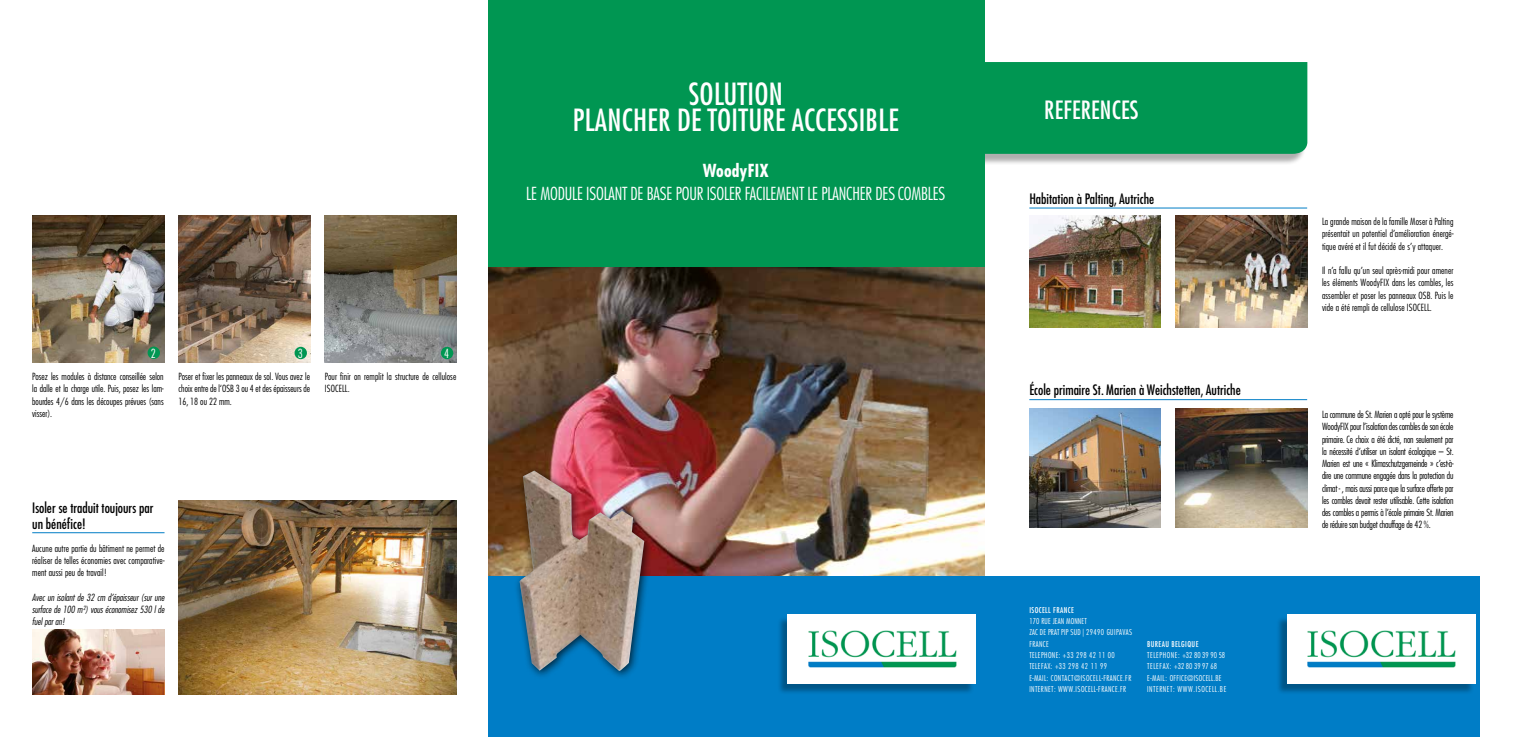
<style>
.page{position:relative;width:1518px;height:737px;background:#fff}
.page>*{position:absolute;margin:0;border:0;box-sizing:border-box;transform-origin:0 0}
.t1{font:500 condensed 29.75px/26.2px "Futura LT Pro";letter-spacing:.01em;color:#fff;text-align:center}
.t2{font:500 condensed 24.5px "Futura LT Pro";letter-spacing:.01em;color:#fff}
.t3{font:300 condensed 17.5px "Futura LT Pro";letter-spacing:-.01em;color:#fff}
.t4{font:700 condensed 17.5px "Futura LT Pro";letter-spacing:.01em;color:#fff}
.t5{font:500 condensed 14px/15.8px "Futura LT Pro";color:#000}
.t6{font:300 condensed 12.25px "Futura LT Pro";color:#fff}
.t7{font:300 condensed 9.62px/12.2px "Futura LT Pro";letter-spacing:.01em;color:#000;text-align:justify}
.t8{font:italic 300 condensed 9.62px/12.2px "Futura LT Pro";color:#000;text-align:justify}
.t9{font:300 condensed 7.88px/11.4px "Futura LT Pro";letter-spacing:.05em;color:#fff}
.t10{font:300 condensed 7.88px/11.4px "Futura LT Pro";letter-spacing:.07em;color:#fff}
.t11{font:500 condensed 7.88px "Futura LT Pro";letter-spacing:.05em;color:#fff}
</style>
<div class="page">
<img style="left:489px;top:267px;width:496px;height:310px">
<img style="left:179px;top:216px;width:131px;height:146px">
<img style="left:32px;top:216px;width:132px;height:146px">
<img style="left:325px;top:216px;width:131px;height:146px">
<div style="left:966px;top:64px;width:340px;height:101px;background:#000;opacity:.32"></div>
<div style="left:985px;top:62px;width:322px;height:92px;background:#009652"></div>
<div style="left:489px;top:0;width:496px;height:267px;background:#009652"></div>
<hr style="left:1029px;top:207px;width:278px;height:1px;background:#007dc6">
<hr style="left:1029px;top:399px;width:278px;height:1px;background:#007dc6">
<div style="left:489px;top:577px;width:992px;height:160px;background:#007dc6"></div>
<div style="left:777px;top:616px;width:198px;height:79px;background:#000;opacity:.32"></div>
<div style="left:788px;top:614px;width:188px;height:69px;background:#fff"></div>
<div style="left:1276px;top:616px;width:199px;height:79px;background:#000;opacity:.32"></div>
<div style="left:1287px;top:614px;width:189px;height:69px;background:#fff"></div>
<div style="left:148px;top:346px;width:12px;height:13px;background:#009652;border-radius:50%"></div>
<div style="left:295px;top:347px;width:12px;height:12px;background:#009652;border-radius:50%"></div>
<div style="left:441px;top:347px;width:12px;height:12px;background:#009652;border-radius:50%"></div>
<hr style="left:32px;top:532px;width:133px;height:1px;background:#007dc6">
<img style="left:179px;top:500px;width:277px;height:194px">
<img style="left:32px;top:629px;width:133px;height:65px">
<div style="left:513px;top:465px;width:141px;height:215px;background:#000;opacity:.75"></div>
<img style="left:520px;top:470px;width:124px;height:201px">
<img style="left:1029px;top:216px;width:132px;height:111px">
<img style="left:1176px;top:216px;width:131px;height:111px">
<img style="left:1029px;top:409px;width:132px;height:119px">
<img style="left:1176px;top:409px;width:131px;height:119px">
<img style="left:1307px;top:630px;width:149px;height:38px">
<img style="left:808px;top:630px;width:149px;height:38px">
<p class="t6" style="left:151px;top:345px;width:7px">2</p>
<p class="t6" style="left:298px;top:345px;width:7px">3</p>
<p class="t6" style="left:444px;top:345px;width:7px">4</p>
<p class="t7" style="left:32px;top:370px;width:133px">Posez les modules à distance conseillée selon la dalle et la charge utile. Puis, posez les lam&shy;bourdes 4/6 dans les découpes prévues (sans visser).</p>
<p class="t7" style="left:179px;top:370px;width:133px">Poser et fixer les panneaux de sol. Vous avez le choix entre de l‘OSB 3 ou 4 et des épaisseurs de 16, 18 ou 22 mm.</p>
<p class="t7" style="left:325px;top:370px;width:133px">Pour finir on remplit la structure de cellulose<br>ISOCELL.</p>
<h3 class="t5" style="left:32px;top:499px;width:123px">Isoler se traduit toujours par un bénéfice!</h3>
<p class="t7" style="left:32px;top:542px;width:134px">Aucune autre partie du bâtiment ne permet de réaliser de telles économies avec comparative&shy;ment aussi peu de travail!</p>
<p class="t8" style="left:32px;top:591px;width:134px">Avec un isolant de 32 cm d’épaisseur (sur une surface de 100 m²) vous économisez 530 l de fuel par an!</p>
<h1 class="t1" style="left:573px;top:80px;width:327px">SOLUTION<br>PLANCHER DE TOITURE ACCESSIBLE</h1>
<h3 class="t4" style="left:703px;top:159px;width:68px">WoodyFIX</h3>
<h3 class="t3" style="left:526px;top:182px;width:421px">LE MODULE ISOLANT DE BASE POUR ISOLER FACILEMENT LE PLANCHER DES COMBLES</h3>
<h3 class="t5" style="left:1029px;top:190px;width:126px">Habitation à Palting, Autriche</h3>
<h2 class="t2" style="left:1044px;top:93px;width:96px">REFERENCES</h2>
<h3 class="t5" style="left:1029px;top:382px;width:213px">École primaire St. Marien à Weichstetten, Autriche</h3>
<p class="t11" style="left:1029px;top:604px;width:46px">ISOCELL FRANCE</p>
<p class="t9" style="left:1029px;top:615px;width:104px">170 RUE JEAN MONNET<br>ZAC DE PRAT PIP SUD | 29490 GUIPAVAS<br>FRANCE<br>TELEPHONE: +33 298 42 11 00<br>TELEFAX: +33 298 42 11 99<br>E-MAIL: CONTACT@ISOCELL-FRANCE.FR<br>INTERNET: WWW.ISOCELL-FRANCE.FR</p>
<p class="t11" style="left:1147px;top:639px;width:53px">BUREAU BELGIQUE</p>
<p class="t10" style="left:1147px;top:649px;width:81px">TELEPHONE: +32 80 39 90 58<br>TELEFAX: +32 80 39 97 68<br>E-MAIL: OFFICE@ISOCELL.BE<br>INTERNET: WWW.ISOCELL.BE</p>
<p class="t7" style="left:1322px;top:215px;width:133px">La grande maison de la famille Moser à Palting présentait un potentiel d’amélioration énergé&shy;tique avéré et il fut décidé de s’y attaquer.</p>
<p class="t7" style="left:1322px;top:264px;width:133px">Il n’a fallu qu’un seul après-midi pour amener les éléments WoodyFIX dans les combles, les assembler et poser les panneaux OSB. Puis le vide a été rempli de cellulose ISOCELL.</p>
<p class="t7" style="left:1322px;top:408px;width:133px">La commune de St. Marien a opté pour le système WoodyFIX pour l’isolation des combles de son école primaire. Ce choix a été dicté, non seulement par la nécessité d’utiliser un isolant écologique – St.<br>Marien est une « Klimaschutzgemeinde » c’est-à&shy;dire une commune engagée dans la protection du climat - , mais aussi parce que la surface offerte par les combles devait rester utilisable. Cette isolation des combles a permis à l’école primaire St. Marien de réduire son budget chauffage de 42 %.</p>
</div>
